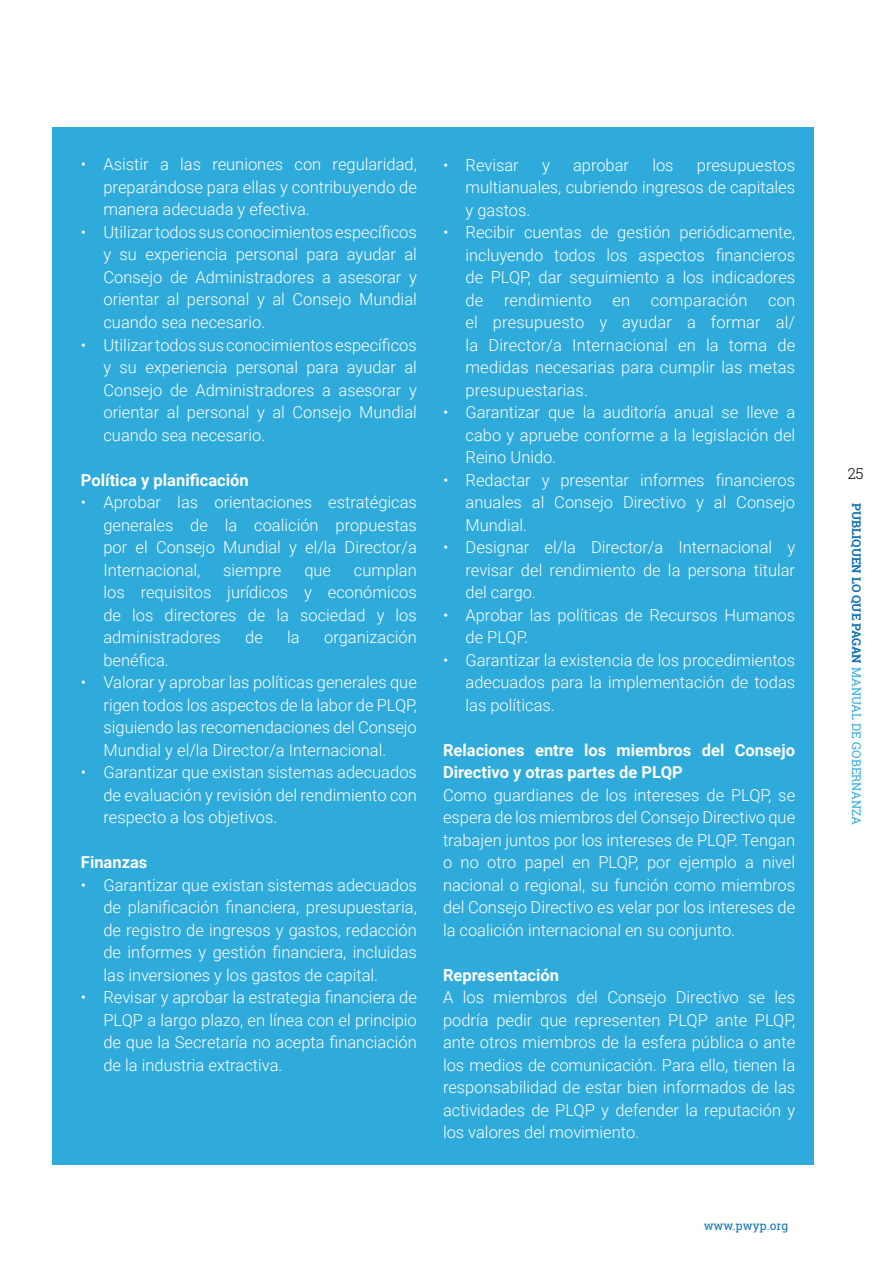
<style>
.page{position:relative;width:893px;height:1263px;background:#fff}
.page>*{position:absolute;margin:0;border:0;box-sizing:border-box;transform-origin:0 0}
.t1{font:300 16.5px/22.5px "Roboto";color:#fff;text-align:justify}
.t2{font:700 16.5px/22.5px "Roboto";color:#fff}
.t3{font:300 15px "Roboto Slab";color:#000}
.t4{font:700 12px "Roboto Slab";color:#0f71b4}
.t5{font:12px "Roboto Slab";color:#0f71b4}
.s1{font-weight:400;color:#2eaadb}
</style>
<div class="page">
<div style="left:52px;top:128px;width:762px;height:1037px;background:#2eaadb"></div>
<p class="t1" style="left:103px;top:153px;width:315px;text-indent:-23px">• Asistir a las reuniones con regularidad, preparándose para ellas y contribuyendo de manera adecuada y efectiva.</p>
<p class="t1" style="left:103px;top:220px;width:315px;text-indent:-23px">• Utilizar todos sus conocimientos específicos y su experiencia personal para ayudar al Consejo de Administradores a asesorar y orientar al personal y al Consejo Mundial cuando sea necesario.</p>
<p class="t1" style="left:103px;top:333px;width:315px;text-indent:-23px">• Utilizar todos sus conocimientos específicos y su experiencia personal para ayudar al Consejo de Administradores a asesorar y orientar al personal y al Consejo Mundial cuando sea necesario.</p>
<p class="t2" style="left:81px;top:468px;width:169px">Política y planificación</p>
<p class="t1" style="left:103px;top:490px;width:315px;text-indent:-23px">• Aprobar las orientaciones estratégicas generales de la coalición propuestas por el Consejo Mundial y el/la Director/a Internacional,</p>
<p class="t1" style="left:103px;top:558px;width:315px;text-indent:250px">cumplan los requisitos jurídicos y económicos de los directores de la sociedad y los administradores</p>
<p class="t1" style="left:223px;top:558px;width:60px">siempre</p>
<p class="t1" style="left:304px;top:558px;width:28px">que</p>
<p class="t1" style="left:245px;top:625px;width:19px">de</p>
<p class="t1" style="left:287px;top:625px;width:14px">la</p>
<p class="t1" style="left:324px;top:625px;width:94px">organización</p>
<p class="t1" style="left:103px;top:648px;width:67px">benéfica.</p>
<p class="t1" style="left:103px;top:670px;width:315px;text-indent:-23px">• Valorar y aprobar las políticas generales que rigen todos los aspectos de la labor de PLQP, siguiendo las recomendaciones del Consejo Mundial y el/la Director/a Internacional.</p>
<p class="t1" style="left:103px;top:760px;width:315px;text-indent:-23px">• Garantizar que existan sistemas adecuados de evaluación y revisión del rendimiento con respecto a los objetivos.</p>
<p class="t2" style="left:81px;top:850px;width:68px">Finanzas</p>
<p class="t1" style="left:103px;top:873px;width:315px;text-indent:-23px">• Garantizar que existan sistemas adecuados de planificación financiera, presupuestaria, de registro de ingresos y gastos, redacción de informes y gestión financiera, incluidas las inversiones y los gastos de capital.</p>
<p class="t1" style="left:103px;top:985px;width:315px;text-indent:-23px">• Revisar y aprobar la estrategia financiera de PLQP a largo plazo, en línea con el principio de que la Secretaría no acepta financiación de la industria extractiva.</p>
<p class="t1" style="left:443px;top:153px;width:77px">• Revisar</p>
<p class="t1" style="left:542px;top:153px;width:9px">y</p>
<p class="t1" style="left:573px;top:153px;width:58px">aprobar</p>
<p class="t1" style="left:652px;top:153px;width:23px">los</p>
<p class="t1" style="left:465px;top:153px;width:331px;text-indent:231px">presupuestos multianuales, cubriendo ingresos de capitales y gastos.</p>
<p class="t1" style="left:465px;top:220px;width:331px;text-indent:-23px">• Recibir cuentas de gestión periódicamente, incluyendo todos los aspectos financieros de PLQP, dar seguimiento a los indicadores de</p>
<p class="t1" style="left:504px;top:288px;width:89px">rendimiento</p>
<p class="t1" style="left:612px;top:288px;width:19px">en</p>
<p class="t1" style="left:651px;top:288px;width:98px">comparación</p>
<p class="t1" style="left:465px;top:288px;width:331px;text-indent:303px">con el presupuesto y ayudar a formar al/ la Director/a Internacional en la toma de medidas necesarias para cumplir las metas presupuestarias.</p>
<p class="t1" style="left:465px;top:400px;width:331px;text-indent:-23px">• Garantizar que la auditoría anual se lleve a cabo y apruebe conforme a la legislación del Reino Unido.</p>
<p class="t1" style="left:465px;top:468px;width:331px;text-indent:-23px">• Redactar y presentar informes financieros anuales al Consejo Directivo y al Consejo Mundial.</p>
<p class="t1" style="left:465px;top:535px;width:331px;text-indent:-23px">• Designar el/la Director/a Internacional y revisar del rendimiento de la persona titular del cargo.</p>
<p class="t1" style="left:465px;top:603px;width:331px;text-indent:-23px">• Aprobar las políticas de Recursos Humanos de PLQP.</p>
<p class="t1" style="left:465px;top:648px;width:331px;text-indent:-23px">• Garantizar la existencia de los procedimientos adecuados para la implementación de todas las políticas.</p>
<p class="t2" style="left:443px;top:738px;width:354px">Relaciones entre los miembros del Consejo<br>Directivo y otras partes de PLQP</p>
<p class="t1" style="left:443px;top:783px;width:354px">Como guardianes de los intereses de PLQP, se espera de los miembros del Consejo Directivo que trabajen juntos por los intereses de PLQP. Tengan o no otro papel en PLQP, por ejemplo a nivel nacional o regional, su función como miembros del Consejo Directivo es velar por los intereses de la coalición internacional en su conjunto.</p>
<p class="t2" style="left:443px;top:963px;width:118px">Representación</p>
<p class="t1" style="left:443px;top:986px;width:354px">A los miembros del Consejo Directivo se les podría pedir que representen PLQP ante PLQP, ante otros miembros de la esfera pública o ante los medios de comunicación. Para ello, tienen la responsabilidad de estar bien informados de las actividades de PLQP y defender la reputación y los valores del movimiento.</p>
<p class="t5" style="left:704px;top:1217px;width:86px">www.pwyp.org</p>
<p class="t3" style="left:848px;top:463px;width:18px">25</p>
<p class="t4" style="left:865px;top:503px;width:323px;rotate:90deg">PUBLIQUEN LO QUE PAGAN <span class="s1">MANUAL DE GOBERNANZA</span></p>
</div>
